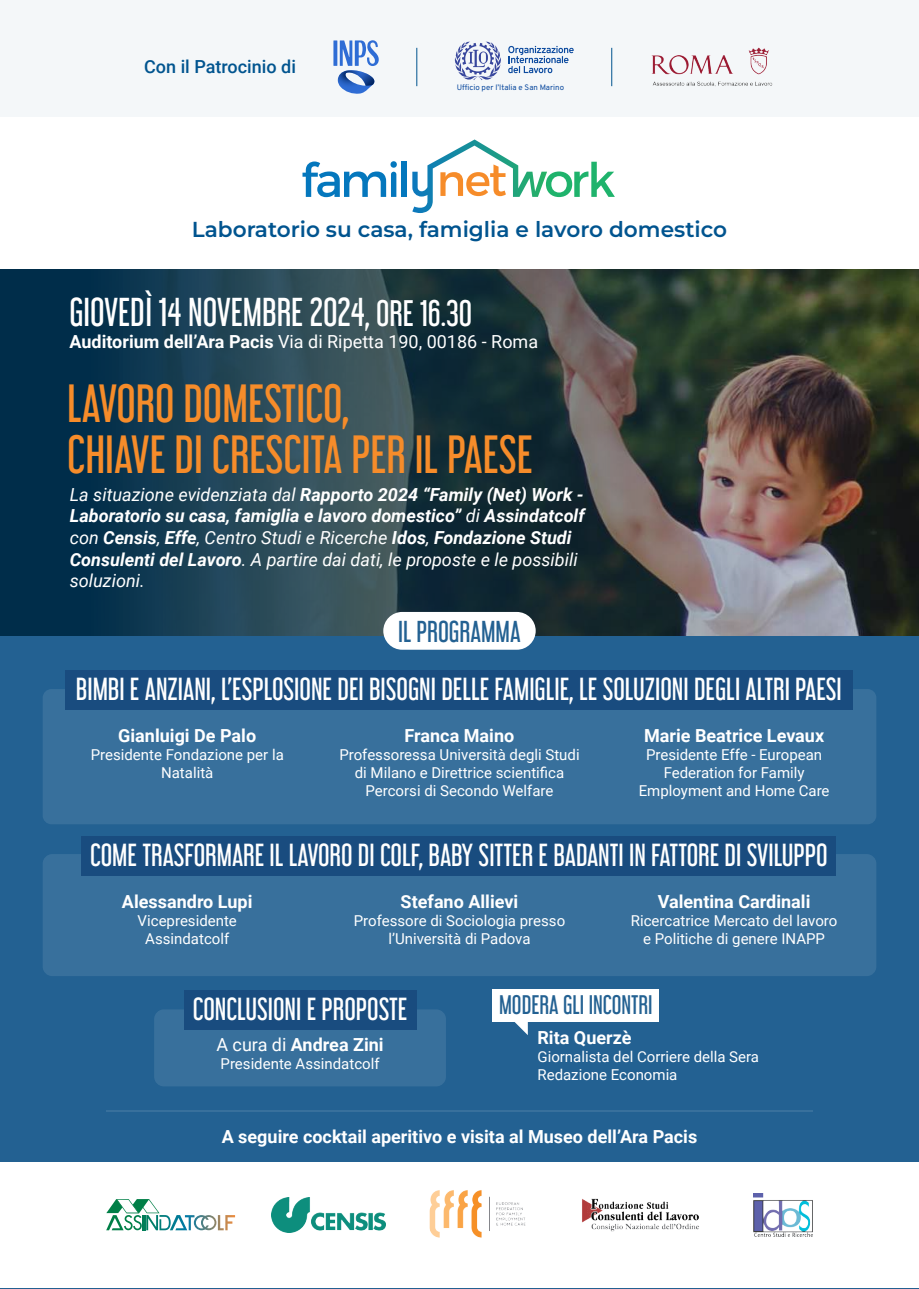
<style>
.page{position:relative;width:919px;height:1289px;background:#fff}
.page>*{position:absolute;margin:0;border:0;box-sizing:border-box;transform-origin:0 0}
.t1{font:48px/51px "Libel Suit Rg";color:#f68c2a}
.t2{font:36px "Libel Suit Rg";color:#fff}
.t3{font:28.5px "Libel Suit Rg";color:#fff}
.t4{font:27px "Libel Suit Rg";color:#236192}
.t5{font:24px "Libel Suit Rg";color:#236192}
.t6{font:600 21.6px "Montserrat";color:#00548f}
.t7{font:italic 700 18px/21.6px "Roboto";color:#fff}
.t8{font:700 18px "Roboto";color:#fff}
.t9{font:18px "Roboto";color:#fff}
.t10{font:500 18px "Roboto";color:#00548f}
.t11{font:15px/18px "Roboto";color:#fff;text-align:center}
.t12{font:7.8px "Overpass";color:#0d4b9f}
.s1{font-size:33px}
.s2{font-weight:700}
.s3{font-weight:400}
</style>
<div class="page">
<div style="left:0;top:465px;width:918px;height:823px;background:#236192"></div>
<div style="left:0;top:1162px;width:918px;height:125px;background:#fff"></div>
<svg style="left:106px;top:1199px;width:129px;height:31px"></svg>
<img style="left:753px;top:1193px;width:59px;height:42px">
<img style="left:429px;top:1190px;width:97px;height:48px">
<img style="left:582px;top:1198px;width:117px;height:34px">
<img style="left:272px;top:1197px;width:114px;height:35px">
<svg style="left:302px;top:161px;width:94px;height:36px"></svg>
<div style="left:401px;top:162px;width:6px;height:35px;background:#0477bd"></div>
<svg style="left:412px;top:139px;width:203px;height:74px"></svg>
<div style="left:0;top:0;width:918px;height:116px;background:#f4f7f9"></div>
<svg style="left:508px;top:46px;width:65px;height:27px"></svg>
<svg style="left:454px;top:41px;width:47px;height:39px"></svg>
<svg style="left:333px;top:40px;width:46px;height:54px"></svg>
<img style="left:651px;top:47px;width:122px;height:40px">
<hr style="left:416px;top:48px;width:1px;height:38px;background:#00548f">
<hr style="left:611px;top:48px;width:1px;height:38px;background:#00548f">
<svg style="left:0;top:269px;width:918px;height:366px;background:#2f4249"></svg>
<div style="left:383px;top:612px;width:152px;height:37px;background:#fff;border-radius:19px"></div>
<div style="left:43px;top:689px;width:833px;height:135px;background:#38709c;border-radius:9px"></div>
<div style="left:65px;top:670px;width:787px;height:40px;background:#194c7f"></div>
<div style="left:154px;top:1009px;width:292px;height:77px;background:#38709c;border-radius:10px"></div>
<div style="left:184px;top:990px;width:232px;height:40px;background:#194c7f"></div>
<div style="left:492px;top:989px;width:167px;height:33px;background:#fff"></div>
<svg style="left:514px;top:1022px;width:14px;height:13px"></svg>
<div style="left:43px;top:854px;width:833px;height:122px;background:#38709c;border-radius:10px"></div>
<div style="left:81px;top:836px;width:755px;height:40px;background:#194c7f"></div>
<hr style="left:106px;top:1110px;width:706px;height:1px;background:#fff">
<p class="t10" style="left:144px;top:54px;width:153px">Con il Patrocinio di</p>
<p class="t12" style="left:456px;top:81px;width:109px">Ufficio per l’Italia e San Marino</p>
<h3 class="t6" style="left:192px;top:214px;width:536px">Laboratorio su casa, famiglia e lavoro domestico</h3>
<h2 class="t2" style="left:69px;top:282px;width:404px">GIOVEDÌ 14 NOVEMBRE 2024<span class="s1">, ORE 16.30</span></h2>
<p class="t9" style="left:69px;top:328px;width:470px"><span class="s2">Auditorium dell’Ara Pacis</span> Via di Ripetta 190, 00186 - Roma</p>
<h1 class="t1" style="left:67px;top:372px;width:467px">LAVORO DOMESTICO,<br>CHIAVE DI CRESCITA PER IL PAESE</h1>
<p class="t7" style="left:70px;top:483px;width:516px"><span class="s3">La situazione evidenziata dal</span> Rapporto 2024 “Family (Net) Work - Laboratorio su casa, famiglia e lavoro domestico” <span class="s3">di</span> Assindatcolf <span class="s3">con</span> Censis<span class="s3">,</span> Effe<span class="s3">, Centro Studi e Ricerche</span> Idos<span class="s3">,</span> Fondazione Studi Consulenti del Lavoro<span class="s3">. A partire dai dati, le proposte e le possibili soluzioni.</span></p>
<h3 class="t4" style="left:398px;top:609px;width:124px">IL PROGRAMMA</h3>
<h3 class="t3" style="left:76px;top:665px;width:767px">BIMBI E ANZIANI, L’ESPLOSIONE DEI BISOGNI DELLE FAMIGLIE, LE SOLUZIONI DEGLI ALTRI PAESI</h3>
<p class="t8" style="left:118px;top:723px;width:139px">Gianluigi De Palo</p>
<p class="t11" style="left:91px;top:745px;width:195px">Presidente Fondazione per la<br>Natalità</p>
<p class="t8" style="left:404px;top:723px;width:111px">Franca Maino</p>
<p class="t11" style="left:339px;top:745px;width:242px">Professoressa Università degli Studi di Milano e Direttrice scientifica<br>Percorsi di Secondo Welfare</p>
<p class="t8" style="left:644px;top:723px;width:182px">Marie Beatrice Levaux</p>
<p class="t11" style="left:638px;top:745px;width:192px">Presidente Effe - European<br>Federation for Family<br>Employment and Home Care</p>
<h3 class="t3" style="left:90px;top:831px;width:739px">COME TRASFORMARE IL LAVORO DI COLF, BABY SITTER E BADANTI IN FATTORE DI SVILUPPO</h3>
<p class="t8" style="left:122px;top:889px;width:132px">Alessandro Lupi</p>
<p class="t11" style="left:138px;top:911px;width:101px">Vicepresidente<br>Assindatcolf</p>
<p class="t8" style="left:400px;top:889px;width:119px">Stefano Allievi</p>
<p class="t11" style="left:354px;top:911px;width:213px">Professore di Sociologia presso l’Università di Padova</p>
<p class="t8" style="left:657px;top:889px;width:154px">Valentina Cardinali</p>
<p class="t11" style="left:630px;top:911px;width:208px">Ricercatrice Mercato del lavoro e Politiche di genere INAPP</p>
<h3 class="t3" style="left:193px;top:985px;width:216px">CONCLUSIONI E PROPOSTE</h3>
<p class="t8" style="left:216px;top:1031px;width:169px"><span class="s3">A cura di</span> Andrea Zini</p>
<p class="t11" style="left:220px;top:1053px;width:160px">Presidente Assindatcolf</p>
<h3 class="t5" style="left:499px;top:985px;width:155px">MODERA GLI INCONTRI</h3>
<p class="t8" style="left:537px;top:1025px;width:96px">Rita Querzè</p>
<p class="t11" style="left:537px;top:1047px;width:223px;text-align:left">Giornalista del Corriere della Sera<br>Redazione Economia</p>
<p class="t8" style="left:222px;top:1123px;width:477px">A seguire cocktail aperitivo e visita al Museo dell’Ara Pacis</p>
</div>
